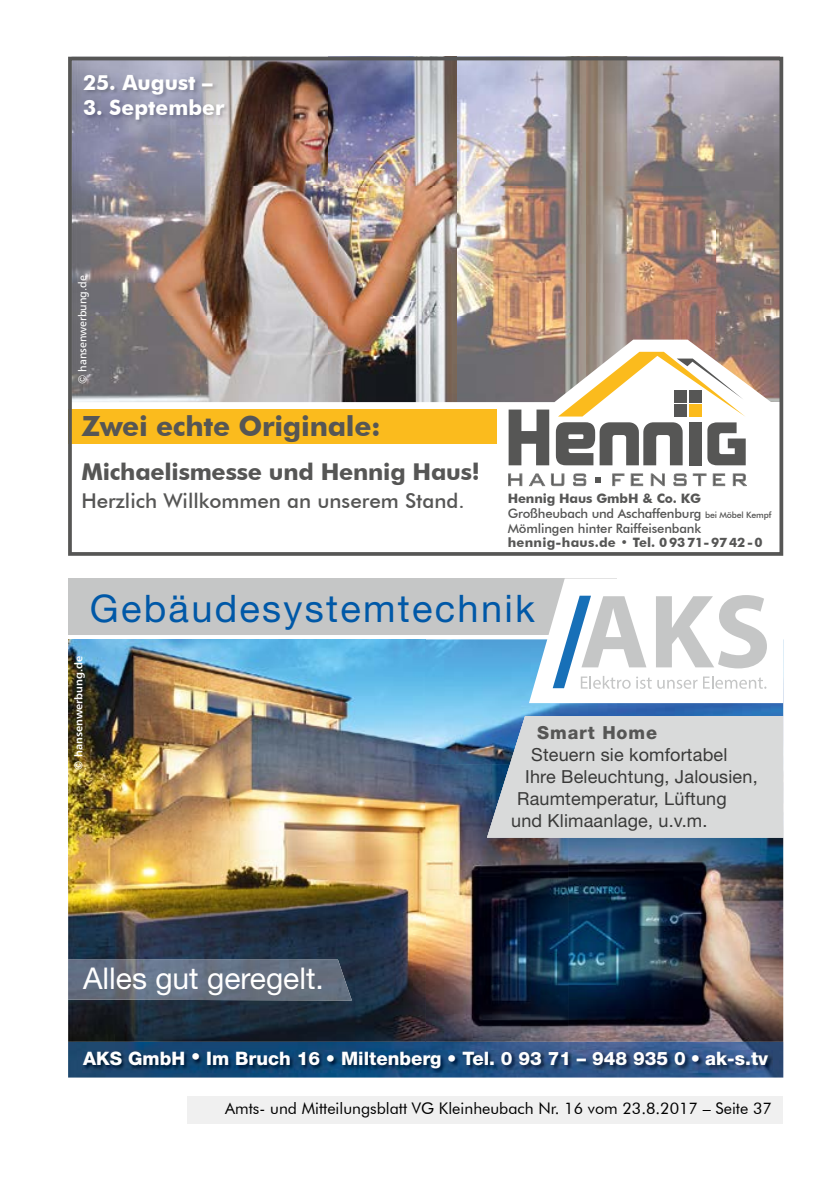
<style>
.page{position:relative;width:840px;height:1191px;background:#fff}
.page>*{position:absolute;margin:0;border:0;box-sizing:border-box;transform-origin:0 0}
.t1{font:38px "Helvetica Neue";letter-spacing:.06em;color:#0058a7}
.t2{font:30px "Helvetica Neue";color:#fff}
.t3{font:700 27.8px "Futura BT";letter-spacing:-.01em;color:#565655}
.t4{font:700 23.2px "Futura BT";letter-spacing:-.01em;color:#565655}
.t5{font:700 21px "Futura BT";color:#fff}
.t6{font:500 20.4px "Futura BT";color:#565655}
.t7{font:800 18.6px "Helvetica Neue";color:#fff}
.t8{font:18px "Helvetica Neue";letter-spacing:.01em;color:#3a3a39}
.t9{font:800 18px "Helvetica Neue";letter-spacing:.05em;color:#565655}
.t10{font:16px "Futura BT";color:#000}
.t11{font:500 13px/14.6px "Futura BT";letter-spacing:-.015em;color:#565655}
.t12{font:700 13px "Futura BT";letter-spacing:.02em;color:#565655}
.t13{font:11.2px "Humanist 777 BT Roman B";color:#fff}
.t14{font:11px "Humanist 777 BT Bold B";color:#fff}
.s1{font-weight:700}
.s2{font-size:8.8px}
.s3{font-weight:400}
</style>
<div class="page">
<div style="left:187px;top:1097px;width:595px;height:27px;background:#f0f0f0"></div>
<img style="left:68px;top:639px;width:357px;height:402px">
<img style="left:425px;top:639px;width:357px;height:125px">
<img style="left:425px;top:764px;width:143px;height:277px">
<img style="left:568px;top:837px;width:214px;height:204px">
<div style="left:68px;top:578px;width:548px;height:57px;background:#c5c6c6"></div>
<img style="left:68px;top:1041px;width:714px;height:36px">
<img style="left:83px;top:1051px;width:689px;height:22px">
<img style="left:68px;top:959px;width:283px;height:41px">
<svg style="left:486px;top:716px;width:296px;height:121px;background:#ccd0d4"></svg>
<svg style="left:528px;top:578px;width:254px;height:125px"></svg>
<img style="left:73px;top:62px;width:704px;height:340px">
<svg style="left:73px;top:340px;width:698px;height:147px"></svg>
<div style="left:746px;top:402px;width:36px;height:100px;background:#fff"></div>
<div style="left:68px;top:409px;width:428px;height:34px;background:#fbbb1d"></div>
<svg style="left:508px;top:409px;width:41px;height:56px"></svg>
<svg style="left:555px;top:352px;width:190px;height:113px"></svg>
<svg style="left:508px;top:474px;width:238px;height:12px"></svg>
<div style="left:68px;top:57px;width:714px;height:499px;border:4px solid #565655"></div>
<img style="left:83px;top:74px;width:146px;height:50px">
<p class="t5" style="left:83px;top:69px;width:131px">25. August –</p>
<p class="t5" style="left:83px;top:95px;width:143px">3. September</p>
<p class="t13" style="left:76px;top:384px;width:110px;rotate:-90deg">© hansenwerbung.de</p>
<h3 class="t3" style="left:81px;top:409px;width:301px">Zwei echte Originale:</h3>
<p class="t4" style="left:81px;top:457px;width:400px">Michaelismesse und Hennig Haus!</p>
<p class="t6" style="left:81px;top:488px;width:384px">Herzlich Willkommen an unserem Stand.</p>
<p class="t11" style="left:507px;top:491px;width:265px"><span class="s1">Hennig Haus GmbH &amp; Co. KG<br></span>Großheubach und Aschaffenburg <span class="s2">bei Möbel Kempf<br></span>Mömlingen hinter Raiffeisenbank</p>
<p class="t12" style="left:507px;top:534px;width:256px">hennig-haus.de • Tel. 0 93 71- 97 42 - 0</p>
<h1 class="t1" style="left:90px;top:586px;width:446px">Gebäudesystemtechnik</h1>
<p class="t14" style="left:71px;top:769px;width:116px;rotate:-90deg">© hansenwerbung.de</p>
<h2 class="t2" style="left:83px;top:960px;width:242px">Alles gut geregelt.</h2>
<p class="t9" style="left:537px;top:721px;width:121px">Smart Home</p>
<p class="t8" style="left:531px;top:743px;width:197px">Steuern sie komfortabel</p>
<p class="t8" style="left:525px;top:765px;width:234px">Ihre Beleuchtung, Jalousien,</p>
<p class="t8" style="left:517px;top:787px;width:211px">Raumtemperatur, Lüftung</p>
<p class="t8" style="left:511px;top:809px;width:198px">und Klimaanlage, u.v.m.</p>
<p class="t7" style="left:83px;top:1047px;width:686px">AKS GmbH • Im Bruch 16 • Miltenberg • Tel. 0 93 71 – 948 935 0 <span class="s3">•</span> ak-s.tv</p>
<p class="t10" style="left:225px;top:1098px;width:548px">Amts- und Mitteilungsblatt VG Kleinheubach Nr. 16 vom 23.8.2017 – Seite 37</p>
</div>
